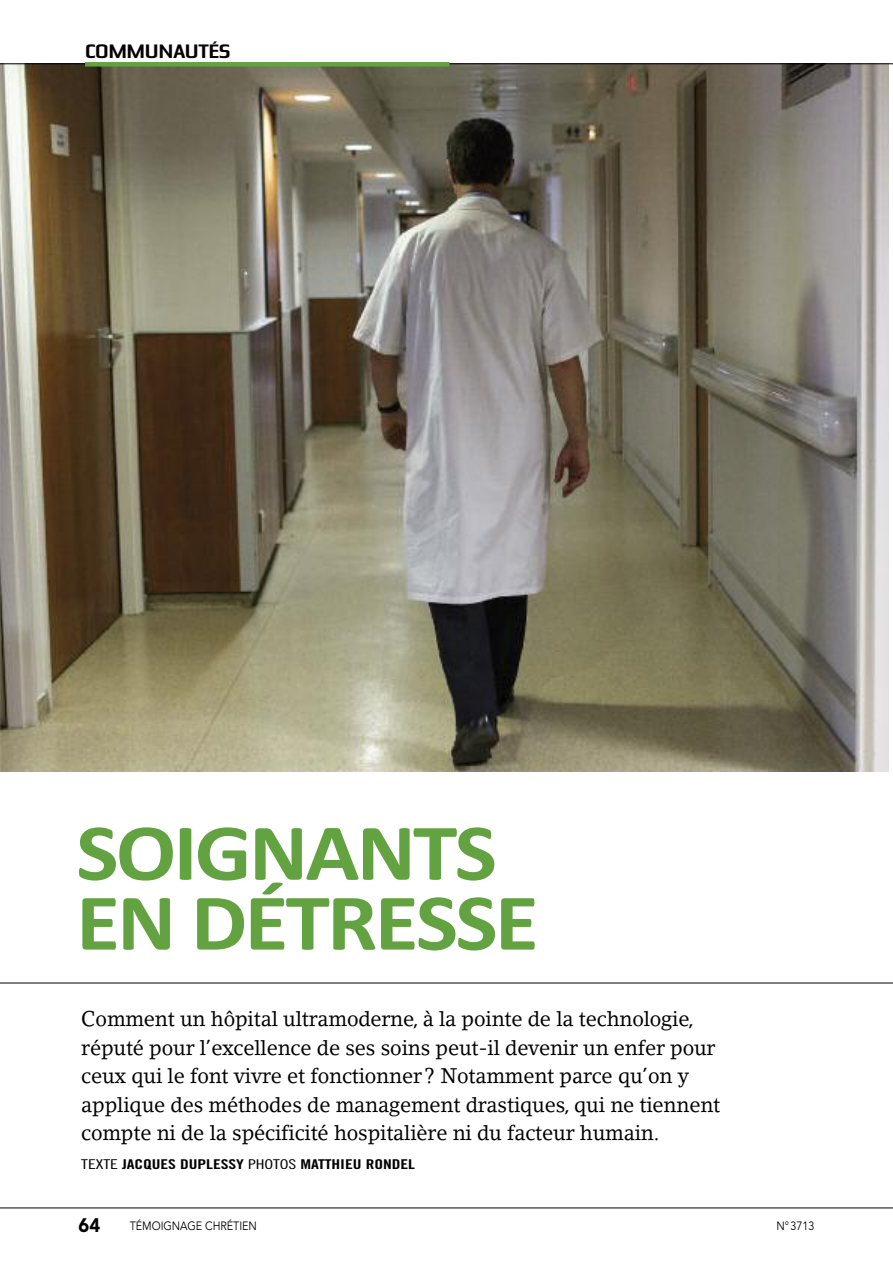
<style>
.page{position:relative;width:893px;height:1276px;background:#fff}
.page>*{position:absolute;margin:0;border:0;box-sizing:border-box;transform-origin:0 0}
.t1{font:700 81.3px/69.9px "Calibri";letter-spacing:-.03em;color:#63a241;scale:1.1 1}
.t2{font:21px/28.5px "Lino Letter";letter-spacing:-.01em;color:#000;scale:.96 1}
.t3{font:500 expanded 19.5px "Tasse";letter-spacing:-.015em;color:#050004;scale:1.4 1}
.t4{font:900 19.5px "Avenir";color:#000;scale:.94 1}
.t5{font:13.5px "Trade Gothic Bold Cond Twenty";letter-spacing:-.005em;color:#000;scale:1.3 1}
.t6{font:12px "Avenir";letter-spacing:-.005em;color:#000;scale:.9 1}
.s1{font-family:"Trade Gothic Cond Eighteen"}
</style>
<div class="page">
<img style="left:0;top:65px;width:889px;height:706px">
<hr style="left:0;top:64px;width:893px;height:1px;background:#000">
<hr style="left:0;top:1207px;width:893px;height:1px;background:#000">
<hr style="left:0;top:982px;width:893px;height:1px;background:#000">
<div style="left:85px;top:62px;width:364px;height:5px;background:#63a241"></div>
<p class="t3" style="left:85px;top:40px;width:105px">COMMUNAUTÉS</p>
<h1 class="t1" style="left:76px;top:817px;width:422px">SOIGNANTS<br>EN DÉTRESSE</h1>
<p class="t2" style="left:81px;top:1004px;width:667px">Comment un hôpital ultramoderne, à la pointe de la technologie, réputé pour l’excellence de ses soins peut-il devenir un enfer pour ceux qui le font vivre et fonctionner? Notamment parce qu’on y applique des méthodes de management drastiques, qui ne tiennent compte ni de la spécificité hospitalière ni du facteur humain.</p>
<p class="t5" style="left:81px;top:1155px;width:258px"><span class="s1">TEXTE</span> JACQUES DUPLESSY <span class="s1">PHOTOS</span> MATTHIEU RONDEL</p>
<p class="t4" style="left:79px;top:1213px;width:25px">64</p>
<p class="t6" style="left:130px;top:1219px;width:143px">TÉMOIGNAGE CHRÉTIEN</p>
<p class="t6" style="left:777px;top:1219px;width:43px">N°3713</p>
</div>
